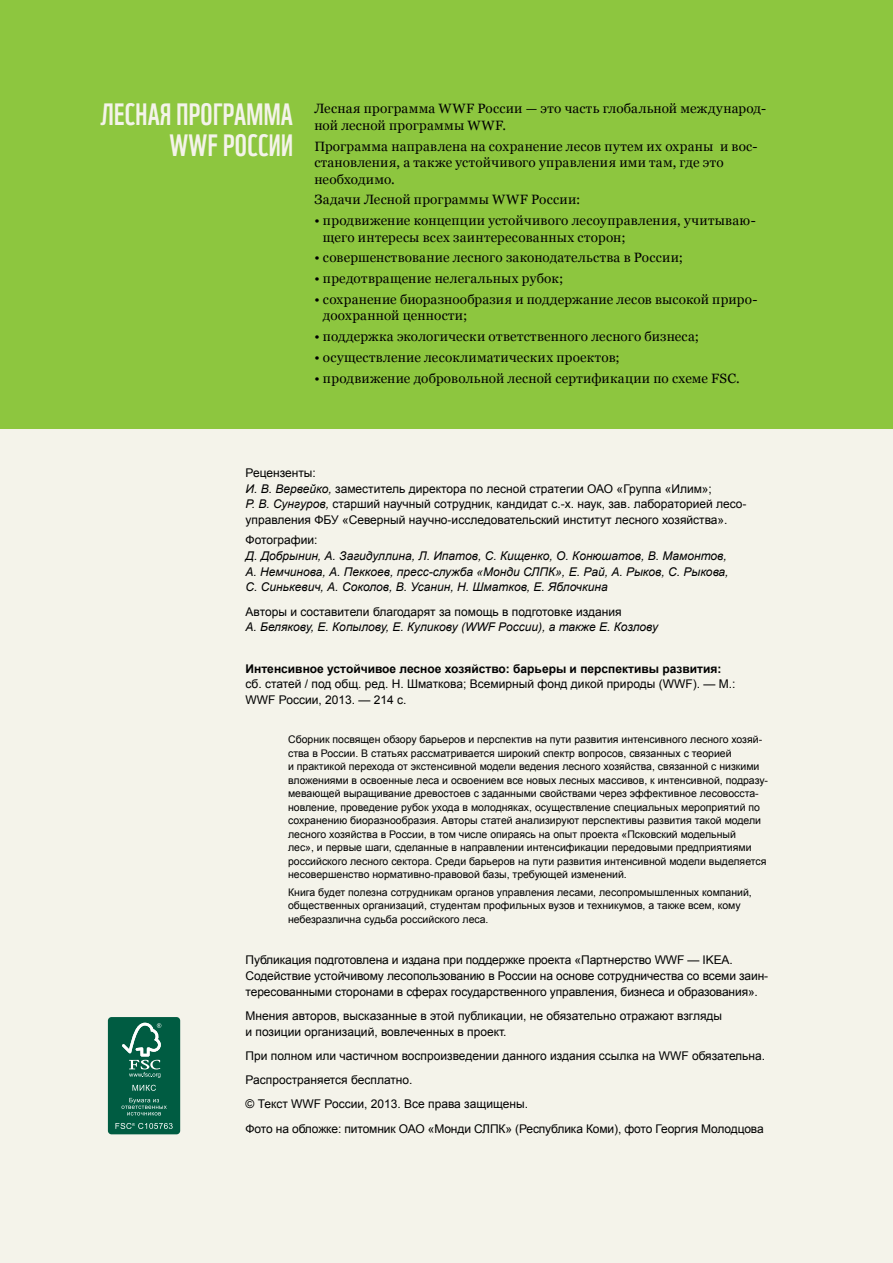
<style>
.page{position:relative;width:893px;height:1263px;background:#f4f3ea}
.page>*{position:absolute;margin:0;border:0;box-sizing:border-box;transform-origin:0 0}
.t1{font:30px/31.5px "WWF";letter-spacing:.01em;color:#f4f3ea}
.t2{font:13.5px/16.5px "Georgia";letter-spacing:.015em;color:#000}
.t3{font:12px/15.8px "Arial";color:#000}
.t4{font:italic 12px/15.8px "Arial";color:#000}
.t5{font:700 12px "Arial";color:#000}
.t6{font:10.5px/13.5px "Arial";color:#000}
.s1{font-style:italic}
</style>
<div class="page">
<div style="left:0;top:0;width:893px;height:428px;background:#8dc63f"></div>
<div style="left:108px;top:1017px;width:72px;height:117px;background:#005c42;border-radius:4px"></div>
<svg style="left:122px;top:1023px;width:39px;height:55px"></svg>
<svg style="left:132px;top:1085px;width:24px;height:6px"></svg>
<svg style="left:122px;top:1098px;width:45px;height:17px"></svg>
<svg style="left:115px;top:1123px;width:58px;height:6px"></svg>
<h1 class="t1" style="left:170px;top:95px;width:125px;text-indent:-69px">лесная программа<br>WWF России</h1>
<p class="t2" style="left:314px;top:101px;width:453px">Лесная программа WWF России — это часть глобальной международ&shy;ной лесной программы WWF.</p>
<p class="t2" style="left:314px;top:138px;width:445px">Программа направлена на сохранение лесов путем их охраны и вос&shy;становления, а также устойчивого управления ими там, где это необходимо.</p>
<p class="t2" style="left:314px;top:192px;width:267px">Задачи Лесной программы WWF России:</p>
<p class="t2" style="left:323px;top:212px;width:434px;text-indent:-9px">• продвижение концепции устойчивого лесоуправления, учитываю&shy;щего интересы всех заинтересованных сторон;</p>
<p class="t2" style="left:314px;top:250px;width:370px">• совершенствование лесного законодательства в России;</p>
<p class="t2" style="left:314px;top:270px;width:250px">• предотвращение нелегальных рубок;</p>
<p class="t2" style="left:323px;top:291px;width:436px;text-indent:-9px">• сохранение биоразнообразия и поддержание лесов высокой приро&shy;доохранной ценности;</p>
<p class="t2" style="left:314px;top:328px;width:386px">• поддержка экологически ответственного лесного бизнеса;</p>
<p class="t2" style="left:314px;top:349px;width:307px">• осуществление лесоклиматических проектов;</p>
<p class="t2" style="left:314px;top:370px;width:427px">• продвижение добровольной лесной сертификации по схеме FSC.</p>
<p class="t3" style="left:246px;top:465px;width:502px">Рецензенты:<br><span class="s1">И. В. Вервейко,</span> заместитель директора по лесной стратегии ОАО «Группа «Илим»;<br><span class="s1">Р. В. Сунгуров,</span> старший научный сотрудник, кандидат с.-х. наук, зав. лабораторией лесо&shy;управления ФБУ «Северный научно-исследовательский институт лесного хозяйства».</p>
<p class="t3" style="left:246px;top:532px;width:73px">Фотографии:</p>
<p class="t4" style="left:246px;top:548px;width:485px">Д. Добрынин, А. Загидуллина, Л. Ипатов, С. Кищенко, О. Конюшатов, В. Мамонтов,<br>А. Немчинова, А. Пеккоев, пресс-служба «Монди СЛПК», Е. Рай, А. Рыков, С. Рыкова,<br>С. Синькевич, А. Соколов, В. Усанин, Н. Шматков, Е. Яблочкина</p>
<p class="t3" style="left:246px;top:604px;width:377px">Авторы и составители благодарят за помощь в подготовке издания</p>
<p class="t4" style="left:246px;top:619px;width:414px">А. Белякову, Е. Копылову, Е. Куликову (WWF России), а также Е. Козлову</p>
<p class="t5" style="left:246px;top:660px;width:477px">Интенсивное устойчивое лесное хозяйство: барьеры и перспективы развития:</p>
<p class="t3" style="left:246px;top:676px;width:491px">cб. статей / под общ. ред. Н. Шматкова; Всемирный фонд дикой природы (WWF). — М.:<br>WWF России, 2013. — 214 с.</p>
<p class="t6" style="left:288px;top:733px;width:481px">Сборник посвящен обзору барьеров и перспектив на пути развития интенсивного лесного хозяй&shy;ства в России. В статьях рассматривается широкий спектр вопросов, связанных с теорией<br>и практикой перехода от экстенсивной модели ведения лесного хозяйства, связанной с низкими вложениями в освоенные леса и освоением все новых лесных массивов, к интенсивной, подразу&shy;мевающей выращивание древостоев с заданными свойствами через эффективное лесовосста&shy;новление, проведение рубок ухода в молодняках, осуществление специальных мероприятий по сохранению биоразнообразия. Авторы статей анализируют перспективы развития такой модели лесного хозяйства в России, в том числе опираясь на опыт проекта «Псковский модельный<br>лес», и первые шаги, сделанные в направлении интенсификации передовыми предприятиями российского лесного сектора. Среди барьеров на пути развития интенсивной модели выделяется несовершенство нормативно-правовой базы, требующей изменений.</p>
<p class="t6" style="left:288px;top:886px;width:465px">Книга будет полезна сотрудникам органов управления лесами, лесопромышленных компаний, общественных организаций, студентам профильных вузов и техникумов, а также всем, кому небезразлична судьба российского леса.</p>
<p class="t3" style="left:246px;top:952px;width:524px">Публикация подготовлена и издана при поддержке проекта «Партнерство WWF — IKEA.<br>Содействие устойчивому лесопользованию в России на основе сотрудничества со всеми заин&shy;тересованными сторонами в сферах государственного управления, бизнеса и образования».</p>
<p class="t3" style="left:246px;top:1008px;width:478px">Мнения авторов, высказанные в этой публикации, не обязательно отражают взгляды и позиции организаций, вовлеченных в проект.</p>
<p class="t3" style="left:246px;top:1044px;width:521px;line-height:24.3px">При полном или частичном воспроизведении данного издания ссылка на WWF обязательна.<br>Распространяется бесплатно.<br>© Текст WWF России, 2013. Все права защищены.<br>Фото на обложке: питомник ОАО «Монди СЛПК» (Республика Коми), фото Георгия Молодцова</p>
</div>
